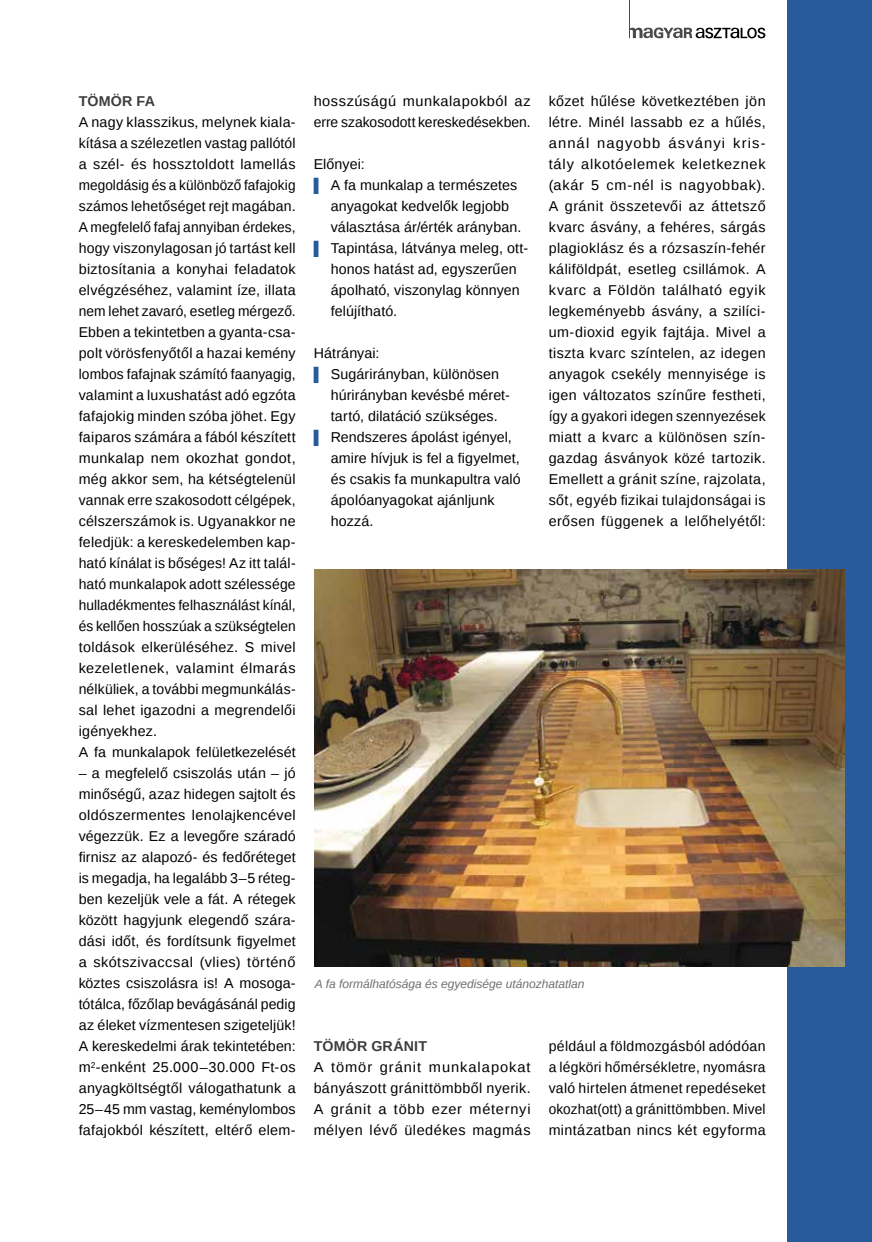
<style>
.page{position:relative;width:872px;height:1242px;background:#fff}
.page>*{position:absolute;margin:0;border:0;box-sizing:border-box;transform-origin:0 0}
.t1{font:14.25px/21px "Liberation Sans";letter-spacing:.015em;color:#000;text-align:justify}
.t2{font:700 14.25px "Liberation Sans";letter-spacing:.015em;color:#3c3c3b}
.t3{font:italic 12px "Liberation Sans";color:#706f6f}
.s1{font-size:13.5px;color:#275b9b}
</style>
<div class="page">
<div style="left:787px;top:0;width:85px;height:1242px;background:#275b9b"></div>
<svg style="left:630px;top:27px;width:135px;height:11px"></svg>
<hr style="left:629px;top:0;width:1px;height:38px;background:#4a4a49">
<img style="left:315px;top:569px;width:529px;height:397px">
<p class="t2" style="left:79px;top:91px;width:78px">TÖMÖR FA</p>
<p class="t1" style="left:79px;top:112px;width:218px;text-align:left">A nagy klasszikus, melynek kiala&shy;kítása a szélezetlen vastag pallótól a szél- és hossztoldott lamellás megoldásig és a különböző fafajokig számos lehetőséget rejt magában.<br>A megfelelő fafaj annyiban érdekes, hogy viszonylagosan jó tartást kell biztosítania a konyhai feladatok elvégzéséhez, valamint íze, illata nem lehet zavaró, esetleg mérgező.<br>Ebben a tekintetben a gyanta-csa&shy;polt vörösfenyőtől a hazai kemény lombos fafajnak számító faanyagig, valamint a luxushatást adó egzóta fafajokig minden szóba jöhet. Egy faiparos számára a fából készített munkalap nem okozhat gondot, még akkor sem, ha kétségtelenül vannak erre szakosodott célgépek, célszerszámok is. Ugyanakkor ne feledjük: a kereskedelemben kap&shy;ható kínálat is bőséges! Az itt talál&shy;ható munkalapok adott szélessége hulladékmentes felhasználást kínál, és kellően hosszúak a szükségtelen toldások elkerüléséhez. S mivel kezeletlenek, valamint élmarás nélküliek, a további megmunkálás&shy;sal lehet igazodni a megrendelői igényekhez.<br>A fa munkalapok felületkezelését</p>
<p class="t1" style="left:79px;top:763px;width:218px">– a megfelelő csiszolás után – jó minőségű, azaz hidegen sajtolt és oldószermentes lenolajkencével végezzük. Ez a levegőre száradó firnisz az alapozó- és fedőréteget is megadja, ha legalább 3–5 réteg&shy;ben kezeljük vele a fát. A rétegek között hagyjunk elegendő szára&shy;dási időt, és fordítsunk figyelmet a skótszivaccsal (vlies) történő köztes csiszolásra is! A mosoga&shy;tótálca, főzőlap bevágásánál pedig az éleket vízmentesen szigeteljük!<br>A kereskedelmi árak tekintetében: m<sup>2</sup>-enként 25.000–30.000 Ft-os anyagköltségtől válogathatunk a 25–45 mm vastag, keménylombos fafajokból készített, eltérő elem-</p>
<p class="t1" style="left:314px;top:91px;width:218px">hosszúságú munkalapokból az erre szakosodott kereskedésekben.</p>
<p class="t1" style="left:314px;top:154px;width:52px">Előnyei:</p>
<p class="t1" style="left:314px;top:175px;width:205px"><span class="s1">▌</span> A fa munkalap a természetes</p>
<p class="t1" style="left:331px;top:196px;width:180px">anyagokat kedvelők legjobb</p>
<p class="t1" style="left:331px;top:217px;width:192px">választása ár/érték arányban.</p>
<p class="t1" style="left:314px;top:238px;width:216px"><span class="s1">▌</span> Tapintása, látványa meleg, ott-</p>
<p class="t1" style="left:331px;top:259px;width:187px">honos hatást ad, egyszerűen</p>
<p class="t1" style="left:331px;top:280px;width:190px">ápolható, viszonylag könnyen</p>
<p class="t1" style="left:331px;top:301px;width:68px">felújítható.</p>
<p class="t1" style="left:314px;top:343px;width:67px">Hátrányai:</p>
<p class="t1" style="left:314px;top:364px;width:187px"><span class="s1">▌</span> Sugárirányban, különösen</p>
<p class="t1" style="left:331px;top:385px;width:181px">húrirányban kevésbé méret-</p>
<p class="t1" style="left:331px;top:406px;width:168px">tartó, dilatáció szükséges.</p>
<p class="t1" style="left:314px;top:427px;width:200px"><span class="s1">▌</span> Rendszeres ápolást igényel,</p>
<p class="t1" style="left:331px;top:448px;width:191px">amire hívjuk is fel a figyelmet,</p>
<p class="t1" style="left:331px;top:469px;width:192px">és csakis fa munkapultra való</p>
<p class="t1" style="left:331px;top:490px;width:165px">ápolóanyagokat ajánljunk</p>
<p class="t1" style="left:331px;top:511px;width:44px">hozzá.</p>
<p class="t1" style="left:548px;top:91px;width:218px">kőzet hűlése következtében jön létre. Minél lassabb ez a hűlés, annál nagyobb ásványi kris&shy;tály alkotóelemek keletkeznek (akár 5 cm-nél is nagyobbak).<br>A gránit összetevői az áttetsző kvarc ásvány, a fehéres, sárgás plagioklász és a rózsaszín-fehér káliföldpát, esetleg csillámok. A kvarc a Földön található egyik legkeményebb ásvány, a szilíci&shy;um-dioxid egyik fajtája. Mivel a tiszta kvarc színtelen, az idegen anyagok csekély mennyisége is igen változatos színűre festheti, így a gyakori idegen szennyezések miatt a kvarc a különösen szín&shy;gazdag ásványok közé tartozik.<br>Emellett a gránit színe, rajzolata, sőt, egyéb fizikai tulajdonságai is erősen függenek a lelőhelyétől:</p>
<p class="t3" style="left:315px;top:976px;width:271px">A fa formálhatósága és egyedisége utánozhatatlan</p>
<p class="t2" style="left:314px;top:1036px;width:115px">TÖMÖR GRÁNIT</p>
<p class="t1" style="left:314px;top:1057px;width:218px">A tömör gránit munkalapokat bányászott gránittömbből nyerik.<br>A gránit a több ezer méternyi mélyen lévő üledékes magmás</p>
<p class="t1" style="left:548px;top:1036px;width:218px">például a földmozgásból adódóan a légköri hőmérsékletre, nyomásra való hirtelen átmenet repedéseket okozhat(ott) a gránittömbben. Mivel mintázatban nincs két egyforma</p>
</div>
